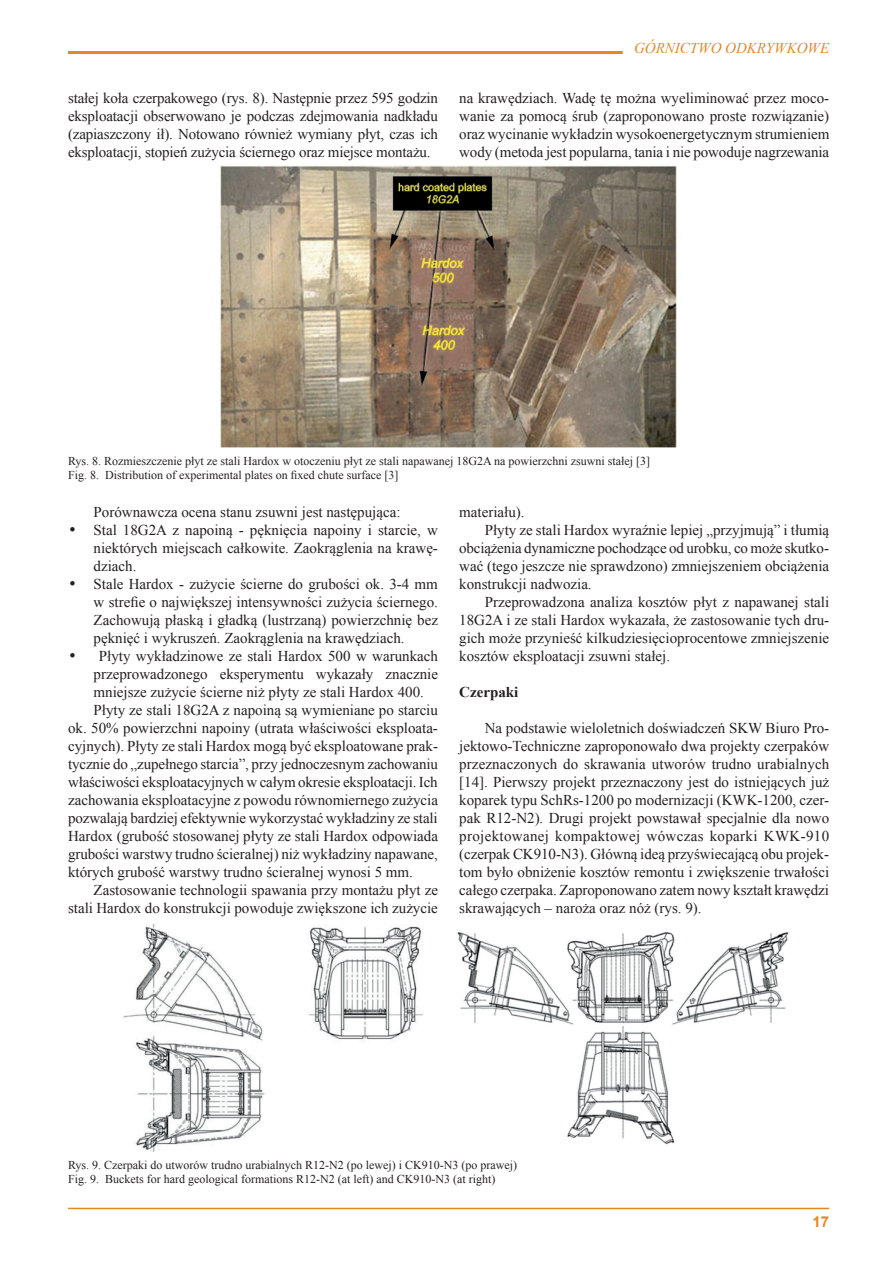
<style>
.page{position:relative;width:893px;height:1263px;background:#fff}
.page>*{position:absolute;margin:0;border:0;box-sizing:border-box;transform-origin:0 0}
.t1{font:15px/18px "Times New Roman";color:#231f20;text-align:justify}
.t2{font:italic 15px "Times New Roman";color:#e38824}
.t3{font:700 15px "Times New Roman";color:#231f20}
.t4{font:700 15px "Arial";color:#e38824}
.t5{font:12px/14.4px "Times New Roman";color:#231f20}
</style>
<div class="page">
<hr style="left:68px;top:1208px;width:761px;height:1px;background:#e38824">
<hr style="left:68px;top:51px;width:555px;height:3px;background:#e38824">
<img style="left:220px;top:166px;width:457px;height:282px">
<img style="left:123px;top:925px;width:666px;height:227px">
<p class="t1" style="left:68px;top:89px;width:371px">stałej koła czerpakowego (rys. 8). Następnie przez 595 godzin eksploatacji obserwowano je podczas zdejmowania nadkładu (zapiaszczony ił). Notowano również wymiany płyt, czas ich eksploatacji, stopień zużycia ściernego oraz miejsce montażu.</p>
<p class="t2" style="left:634px;top:37px;width:197px">GÓRNICTWO ODKRYWKOWE</p>
<p class="t1" style="left:459px;top:89px;width:372px">na krawędziach. Wadę tę można wyeliminować przez moco&shy;wanie za pomocą śrub (zaproponowano proste rozwiązanie) oraz wycinanie wykładzin wysokoenergetycznym strumieniem wody (metoda jest popularna, tania i nie powoduje nagrzewania</p>
<p class="t5" style="left:68px;top:453px;width:584px">Rys. 8. Rozmieszczenie płyt ze stali Hardox w otoczeniu płyt ze stali napawanej 18G2A na powierzchni zsuwni stałej [3]<br>Fig. 8. Distribution of experimental plates on fixed chute surface [3]</p>
<p class="t1" style="left:94px;top:503px;width:309px">Porównawcza ocena stanu zsuwni jest następująca:</p>
<p class="t1" style="left:94px;top:521px;width:346px;text-indent:-26px">• Stal 18G2A z napoiną - pęknięcia napoiny i starcie, w niektórych miejscach całkowite. Zaokrąglenia na krawę&shy;dziach.</p>
<p class="t1" style="left:94px;top:575px;width:346px;text-indent:-26px">• Stale Hardox - zużycie ścierne do grubości ok. 3-4 mm w strefie o największej intensywności zużycia ściernego.<br>Zachowują płaską i gładką (lustrzaną) powierzchnię bez pęknięć i wykruszeń. Zaokrąglenia na krawędziach.</p>
<p class="t1" style="left:68px;top:647px;width:371px">• Płyty wykładzinowe ze stali Hardox 500 w warunkach</p>
<p class="t1" style="left:94px;top:665px;width:346px">przeprowadzonego eksperymentu wykazały znacznie</p>
<p class="t1" style="left:94px;top:683px;width:332px">mniejsze zużycie ścierne niż płyty ze stali Hardox 400.</p>
<p class="t1" style="left:94px;top:701px;width:346px">Płyty ze stali 18G2A z napoiną są wymieniane po starciu</p>
<p class="t1" style="left:68px;top:719px;width:371px">ok. 50% powierzchni napoiny (utrata właściwości eksploata-</p>
<p class="t1" style="left:68px;top:737px;width:371px">cyjnych). Płyty ze stali Hardox mogą być eksploatowane prak-</p>
<p class="t1" style="left:68px;top:755px;width:372px">tycznie do „zupełnego starcia”, przy jednoczesnym zachowaniu</p>
<p class="t1" style="left:68px;top:773px;width:371px">właściwości eksploatacyjnych w całym okresie eksploatacji. Ich</p>
<p class="t1" style="left:68px;top:791px;width:371px">zachowania eksploatacyjne z powodu równomiernego zużycia</p>
<p class="t1" style="left:68px;top:809px;width:371px">pozwalają bardziej efektywnie wykorzystać wykładziny ze stali</p>
<p class="t1" style="left:68px;top:827px;width:371px">Hardox (grubość stosowanej płyty ze stali Hardox odpowiada</p>
<p class="t1" style="left:68px;top:845px;width:371px">grubości warstwy trudno ścieralnej) niż wykładziny napawane,</p>
<p class="t1" style="left:68px;top:863px;width:346px">których grubość warstwy trudno ścieralnej wynosi 5 mm.</p>
<p class="t1" style="left:94px;top:881px;width:346px">Zastosowanie technologii spawania przy montażu płyt ze</p>
<p class="t1" style="left:68px;top:899px;width:371px">stali Hardox do konstrukcji powoduje zwiększone ich zużycie</p>
<p class="t1" style="left:459px;top:503px;width:67px">materiału).</p>
<p class="t1" style="left:485px;top:521px;width:346px">Płyty ze stali Hardox wyraźnie lepiej „przyjmują” i tłumią</p>
<p class="t1" style="left:459px;top:539px;width:371px">obciążenia dynamiczne pochodzące od urobku, co może skutko-</p>
<p class="t1" style="left:459px;top:557px;width:371px">wać (tego jeszcze nie sprawdzono) zmniejszeniem obciążenia</p>
<p class="t1" style="left:459px;top:575px;width:134px">konstrukcji nadwozia.</p>
<p class="t1" style="left:485px;top:593px;width:346px">Przeprowadzona analiza kosztów płyt z napawanej stali</p>
<p class="t1" style="left:459px;top:611px;width:371px">18G2A i ze stali Hardox wykazała, że zastosowanie tych dru-</p>
<p class="t1" style="left:459px;top:629px;width:371px">gich może przynieść kilkudziesięcioprocentowe zmniejszenie</p>
<p class="t1" style="left:459px;top:647px;width:212px">kosztów eksploatacji zsuwni stałej.</p>
<p class="t3" style="left:459px;top:682px;width:61px">Czerpaki</p>
<p class="t1" style="left:459px;top:719px;width:371px;text-indent:26px">Na podstawie wieloletnich doświadczeń SKW Biuro Pro&shy;jektowo-Techniczne zaproponowało dwa projekty czerpaków przeznaczonych do skrawania utworów trudno urabialnych [14]. Pierwszy projekt przeznaczony jest do istniejących już koparek typu SchRs-1200 po modernizacji (KWK-1200, czer&shy;pak R12-N2). Drugi projekt powstawał specjalnie dla nowo projektowanej kompaktowej wówczas koparki KWK-910 (czerpak CK910-N3). Główną ideą przyświecającą obu projek&shy;tom było obniżenie kosztów remontu i zwiększenie trwałości całego czerpaka. Zaproponowano zatem nowy kształt krawędzi skrawających – naroża oraz nóż (rys. 9).</p>
<p class="t5" style="left:68px;top:1157px;width:451px">Rys. 9. Czerpaki do utworów trudno urabialnych R12-N2 (po lewej) i CK910-N3 (po prawej)<br>Fig. 9. Buckets for hard geological formations R12-N2 (at left) and CK910-N3 (at right)</p>
<p class="t4" style="left:812px;top:1212px;width:18px">17</p>
</div>
